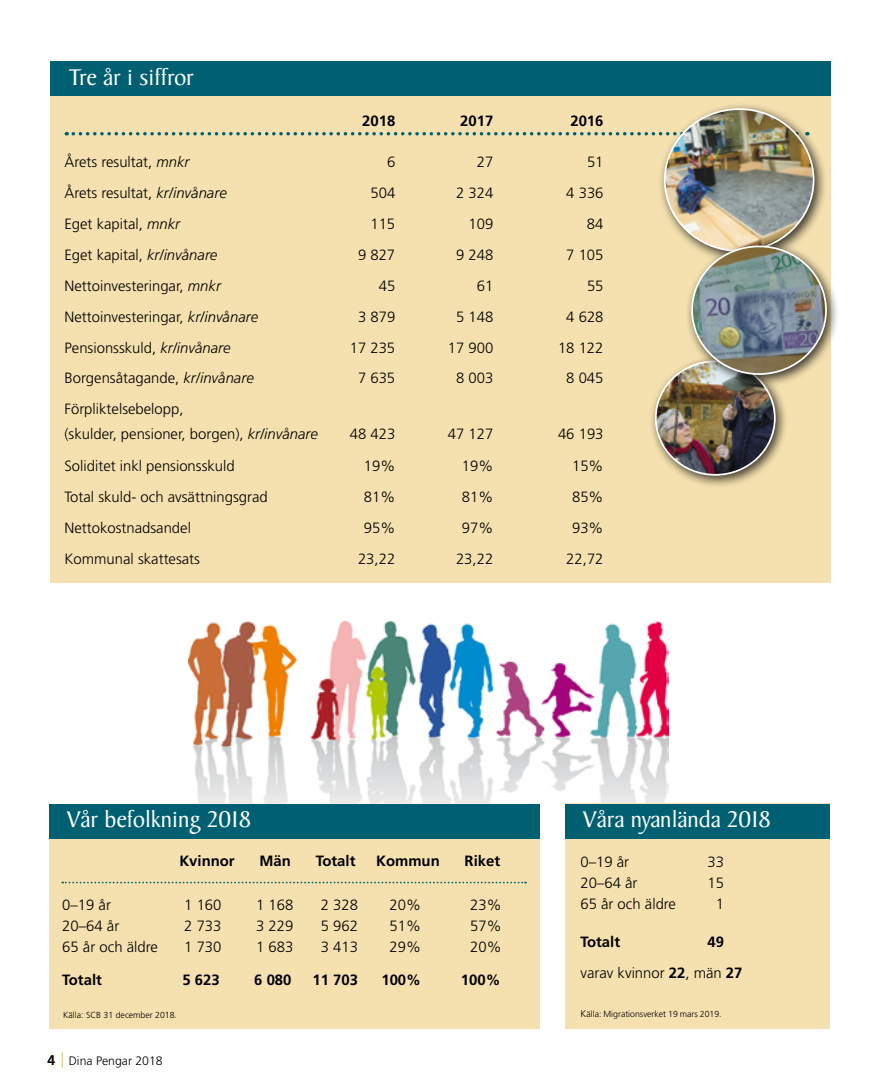
<style>
.page{position:relative;width:893px;height:1092px;background:#fff}
.page>*{position:absolute;margin:0;border:0;box-sizing:border-box;transform-origin:0 0}
.Rubrik_insidan_vit{font:24.5px "Baker Signet LT";color:#fff}
.Faktatext{font:300 14.88px "Frutiger LT";color:#000}
.Faktatext__fet{font:700 14.88px "Frutiger LT";color:#000}
.Faktatext__fet__-_ru{font:700 14.88px "Frutiger LT";color:#000}
.t1{font:300 12.25px "Frutiger LT";color:#000}
.Källhänvisning{font:300 8.75px "Frutiger LT";color:#000}
.s1{font-style:italic}
.s2{font-weight:700;font-size:14px}
.s3{font-weight:700}
.s4{font-size:9.62px}
</style>
<div class="page">
<div style="left:50px;top:95px;width:780px;height:488px;background:#f5e1af"></div>
<img style="left:189px;top:621px;width:479px;height:235px">
<div style="left:566px;top:803px;width:264px;height:225px;background:#f5e1af"></div>
<div style="left:49px;top:835px;width:490px;height:193px;background:#f5e1af"></div>
<svg style="left:62px;top:1052px;width:1px;height:15px"></svg>
<svg style="left:62px;top:881px;width:464px;height:2px"></svg>
<svg style="left:73px;top:132px;width:583px;height:3px"></svg>
<div style="left:49px;top:803px;width:490px;height:35px;background:#006071"></div>
<div style="left:566px;top:803px;width:264px;height:35px;background:#006071"></div>
<div style="left:50px;top:61px;width:780px;height:35px;background:#006071"></div>
<div style="left:658px;top:102px;width:169px;height:162px;background:#000;opacity:.75"></div>
<img style="left:665px;top:109px;width:149px;height:141px">
<div style="left:649px;top:354px;width:140px;height:135px;background:#000;opacity:.75"></div>
<img style="left:656px;top:362px;width:119px;height:113px">
<div style="left:685px;top:239px;width:155px;height:149px;background:#000;opacity:.75"></div>
<img style="left:692px;top:246px;width:134px;height:128px">
<p class="Rubrik_insidan_vit" style="left:69px;top:63px;width:127px">Tre år i siffror</p>
<p class="Faktatext__fet__-_ru" style="left:362px;top:112px;width:35px">2018</p>
<p class="Faktatext__fet__-_ru" style="left:460px;top:112px;width:35px">2017</p>
<p class="Faktatext__fet__-_ru" style="left:570px;top:112px;width:35px">2016</p>
<p class="Faktatext" style="left:64px;top:153px;width:127px">Årets resultat, <span class="s1">mnkr</span></p>
<p class="Faktatext" style="left:387px;top:153px;width:10px">6</p>
<p class="Faktatext" style="left:477px;top:153px;width:18px">27</p>
<p class="Faktatext" style="left:587px;top:153px;width:18px">51</p>
<p class="Faktatext" style="left:64px;top:184px;width:164px">Årets resultat, <span class="s1">kr/invånare</span></p>
<p class="Faktatext" style="left:370px;top:184px;width:26px">504</p>
<p class="Faktatext" style="left:456px;top:184px;width:39px">2 324</p>
<p class="Faktatext" style="left:566px;top:184px;width:39px">4 336</p>
<p class="Faktatext" style="left:64px;top:215px;width:117px">Eget kapital, <span class="s1">mnkr</span></p>
<p class="Faktatext" style="left:370px;top:215px;width:26px">115</p>
<p class="Faktatext" style="left:468px;top:215px;width:26px">109</p>
<p class="Faktatext" style="left:587px;top:215px;width:18px">84</p>
<p class="Faktatext" style="left:64px;top:246px;width:154px">Eget kapital, <span class="s1">kr/invånare</span></p>
<p class="Faktatext" style="left:358px;top:246px;width:39px">9 827</p>
<p class="Faktatext" style="left:456px;top:246px;width:39px">9 248</p>
<p class="Faktatext" style="left:566px;top:246px;width:39px">7 105</p>
<p class="Faktatext" style="left:64px;top:277px;width:158px">Nettoinvesteringar, <span class="s1">mnkr</span></p>
<p class="Faktatext" style="left:379px;top:277px;width:18px">45</p>
<p class="Faktatext" style="left:477px;top:277px;width:18px">61</p>
<p class="Faktatext" style="left:587px;top:277px;width:18px">55</p>
<p class="Faktatext" style="left:64px;top:308px;width:195px">Nettoinvesteringar, <span class="s1">kr/invånare</span></p>
<p class="Faktatext" style="left:358px;top:308px;width:39px">3 879</p>
<p class="Faktatext" style="left:456px;top:308px;width:39px">5 148</p>
<p class="Faktatext" style="left:566px;top:308px;width:39px">4 628</p>
<p class="Faktatext" style="left:64px;top:339px;width:168px">Pensionsskuld, <span class="s1">kr/invånare</span></p>
<p class="Faktatext" style="left:350px;top:339px;width:47px">17 235</p>
<p class="Faktatext" style="left:448px;top:339px;width:47px">17 900</p>
<p class="Faktatext" style="left:558px;top:339px;width:47px">18 122</p>
<p class="Faktatext" style="left:64px;top:370px;width:191px">Borgensåtagande, <span class="s1">kr/invånare</span></p>
<p class="Faktatext" style="left:358px;top:370px;width:39px">7 635</p>
<p class="Faktatext" style="left:456px;top:370px;width:39px">8 003</p>
<p class="Faktatext" style="left:566px;top:370px;width:39px">8 045</p>
<p class="Faktatext" style="left:64px;top:401px;width:121px">Förpliktelsebelopp,</p>
<p class="Faktatext" style="left:64px;top:425px;width:255px">(skulder, pensioner, borgen), <span class="s1">kr/invånare</span></p>
<p class="Faktatext" style="left:350px;top:425px;width:47px">48 423</p>
<p class="Faktatext" style="left:448px;top:425px;width:47px">47 127</p>
<p class="Faktatext" style="left:558px;top:425px;width:47px">46 193</p>
<p class="Faktatext" style="left:64px;top:457px;width:172px">Soliditet inkl pensionsskuld</p>
<p class="Faktatext" style="left:364px;top:457px;width:33px">19%</p>
<p class="Faktatext" style="left:462px;top:457px;width:33px">19%</p>
<p class="Faktatext" style="left:572px;top:457px;width:33px">15%</p>
<p class="Faktatext" style="left:64px;top:488px;width:205px">Total skuld- och avsättningsgrad</p>
<p class="Faktatext" style="left:364px;top:488px;width:33px">81%</p>
<p class="Faktatext" style="left:462px;top:488px;width:33px">81%</p>
<p class="Faktatext" style="left:572px;top:488px;width:33px">85%</p>
<p class="Faktatext" style="left:64px;top:519px;width:128px">Nettokostnadsandel</p>
<p class="Faktatext" style="left:364px;top:519px;width:33px">95%</p>
<p class="Faktatext" style="left:462px;top:519px;width:33px">97%</p>
<p class="Faktatext" style="left:572px;top:519px;width:33px">93%</p>
<p class="Faktatext" style="left:64px;top:550px;width:137px">Kommunal skattesats</p>
<p class="Faktatext" style="left:358px;top:550px;width:39px">23,22</p>
<p class="Faktatext" style="left:456px;top:550px;width:39px">23,22</p>
<p class="Faktatext" style="left:566px;top:550px;width:39px">22,72</p>
<p class="Rubrik_insidan_vit" style="left:67px;top:804px;width:186px">Vår befolkning 2018</p>
<p class="Rubrik_insidan_vit" style="left:583px;top:804px;width:189px">Våra nyanlända 2018</p>
<p class="Faktatext__fet" style="left:179px;top:852px;width:57px">Kvinnor</p>
<p class="Faktatext__fet" style="left:260px;top:852px;width:33px">Män</p>
<p class="Faktatext__fet" style="left:316px;top:852px;width:41px">Totalt</p>
<p class="Faktatext__fet" style="left:376px;top:852px;width:65px">Kommun</p>
<p class="Faktatext__fet" style="left:465px;top:852px;width:37px">Riket</p>
<p class="Faktatext" style="left:62px;top:896px;width:50px">0–19 år</p>
<p class="Faktatext" style="left:184px;top:896px;width:39px">1 160</p>
<p class="Faktatext" style="left:256px;top:896px;width:39px">1 168</p>
<p class="Faktatext" style="left:321px;top:896px;width:39px">2 328</p>
<p class="Faktatext" style="left:390px;top:896px;width:33px">20%</p>
<p class="Faktatext" style="left:470px;top:896px;width:33px">23%</p>
<p class="Faktatext" style="left:62px;top:917px;width:59px">20–64 år</p>
<p class="Faktatext" style="left:184px;top:917px;width:39px">2 733</p>
<p class="Faktatext" style="left:256px;top:917px;width:39px">3 229</p>
<p class="Faktatext" style="left:321px;top:917px;width:39px">5 962</p>
<p class="Faktatext" style="left:390px;top:917px;width:33px">51%</p>
<p class="Faktatext" style="left:470px;top:917px;width:33px">57%</p>
<p class="Faktatext" style="left:62px;top:938px;width:97px">65 år och äldre</p>
<p class="Faktatext" style="left:184px;top:938px;width:39px">1 730</p>
<p class="Faktatext" style="left:256px;top:938px;width:39px">1 683</p>
<p class="Faktatext" style="left:321px;top:938px;width:39px">3 413</p>
<p class="Faktatext" style="left:390px;top:938px;width:33px">29%</p>
<p class="Faktatext" style="left:470px;top:938px;width:33px">20%</p>
<p class="Faktatext__fet" style="left:62px;top:971px;width:41px">Totalt</p>
<p class="Faktatext__fet" style="left:183px;top:971px;width:39px">5 623</p>
<p class="Faktatext__fet" style="left:254px;top:971px;width:39px">6 080</p>
<p class="Faktatext__fet" style="left:313px;top:971px;width:47px">11 703</p>
<p class="Faktatext__fet" style="left:381px;top:971px;width:41px">100%</p>
<p class="Faktatext__fet" style="left:461px;top:971px;width:41px">100%</p>
<p class="Källhänvisning" style="left:63px;top:1010px;width:115px">Källa: SCB 31 december 2018.</p>
<p class="t1" style="left:47px;top:1053px;width:117px"><span class="s2">4</span> Dina Pengar 2018</p>
<p class="Faktatext" style="left:580px;top:852px;width:50px">0–19 år</p>
<p class="Faktatext" style="left:707px;top:852px;width:18px">33</p>
<p class="Faktatext" style="left:580px;top:873px;width:59px">20–64 år</p>
<p class="Faktatext" style="left:707px;top:873px;width:18px">15</p>
<p class="Faktatext" style="left:580px;top:894px;width:97px">65 år och äldre</p>
<p class="Faktatext" style="left:716px;top:894px;width:10px">1</p>
<p class="Faktatext__fet" style="left:580px;top:933px;width:41px">Totalt</p>
<p class="Faktatext__fet" style="left:707px;top:933px;width:18px">49</p>
<p class="Faktatext" style="left:580px;top:964px;width:164px">varav kvinnor <span class="s3">22</span>, män <span class="s3">27</span></p>
<p class="Källhänvisning" style="left:581px;top:1008px;width:143px"><span class="s4">K</span>älla: Migrationsverket 19 mars 2019.</p>
</div>
